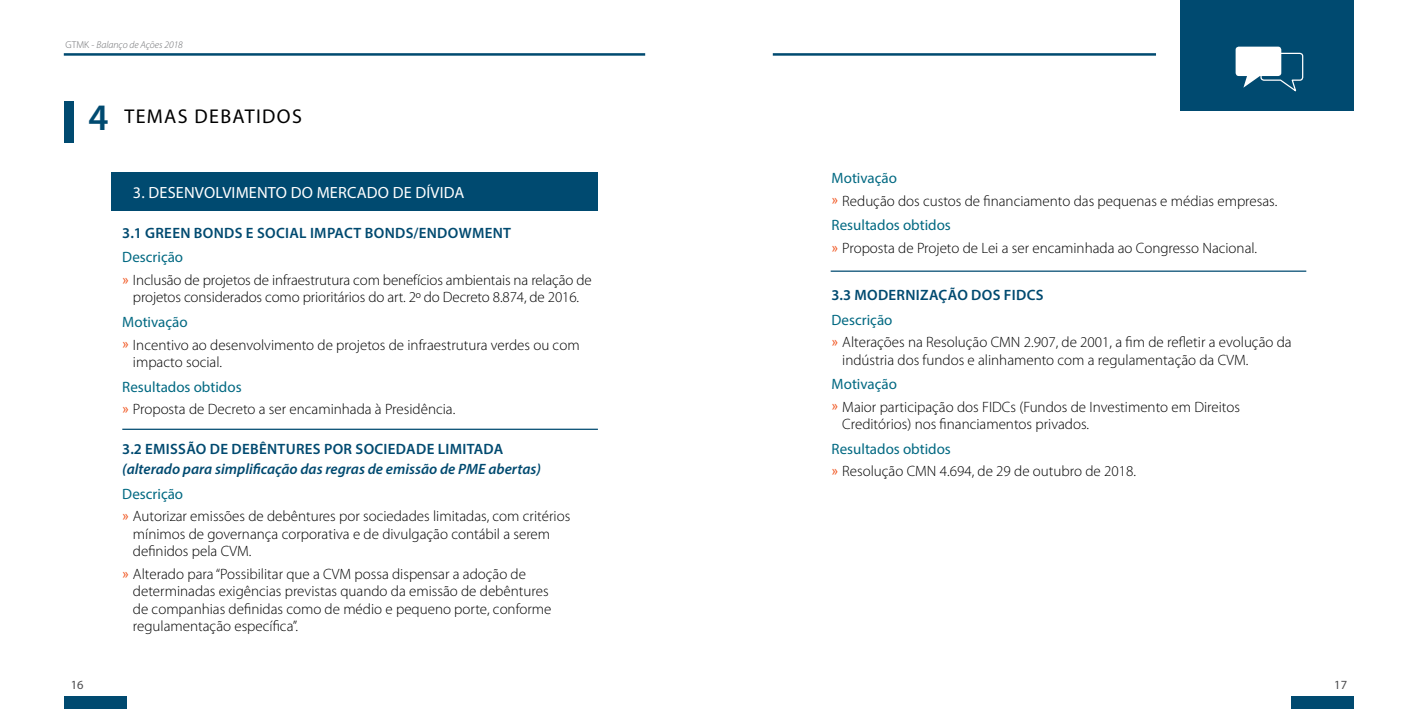
<style>
.page{position:relative;width:1418px;height:709px;background:#fff}
.page>*{position:absolute;margin:0;border:0;box-sizing:border-box;transform-origin:0 0}
.t1{font:20px "Myriad Pro";letter-spacing:.07em;color:#000}
.t2{font:16.25px "Myriad Pro";letter-spacing:.01em;color:#fff}
.t3{font:300 15px/22.5px "Myriad Pro";color:#000}
.t4{font:600 15px "Myriad Pro";letter-spacing:.02em;color:#004a70}
.t5{font:italic 600 15px "Myriad Pro";color:#004a70}
.t6{font:12.5px "Myriad Pro";color:#4d4d4f}
.t7{font:italic 300 10px "Myriad Pro";color:#6d6e71}
.s1{font-style:normal}
.s2{font-weight:600;font-size:37.5px;color:#004a70}
.s3{font-weight:400;color:#026982}
.s4{font-family:"Arial";font-weight:400;font-size:12.5px;color:#f15a26}
</style>
<div class="page">
<hr style="left:64px;top:53px;width:581px;height:3px;background:#004a70">
<div style="left:64px;top:696px;width:62px;height:13px;background:#004a70"></div>
<div style="left:112px;top:172px;width:486px;height:38px;background:#004a70"></div>
<div style="left:1291px;top:696px;width:63px;height:13px;background:#004a70"></div>
<div style="left:64px;top:101px;width:9px;height:42px;background:#004a70"></div>
<hr style="left:122px;top:428px;width:476px;height:2px;background:#004a70">
<hr style="left:830px;top:270px;width:476px;height:2px;background:#004a70">
<hr style="left:772px;top:53px;width:383px;height:3px;background:#004a70">
<div style="left:1180px;top:0;width:174px;height:111px;background:#004a70"></div>
<svg style="left:1235px;top:47px;width:68px;height:45px"></svg>
<p class="t7" style="left:66px;top:39px;width:119px"><span class="s1">GTMK -</span> Balanço de Ações 2018</p>
<h1 class="t1" style="left:89px;top:104px;width:215px"><span class="s2">4</span> TEMAS DEBATIDOS</h1>
<p class="t6" style="left:71px;top:676px;width:14px">16</p>
<p class="t2" style="left:133px;top:182px;width:333px">3. DESENVOLVIMENTO DO MERCADO DE DÍVIDA</p>
<p class="t4" style="left:122px;top:223px;width:390px">3.1 GREEN BONDS E SOCIAL IMPACT BONDS/ENDOWMENT</p>
<p class="t3" style="left:122px;top:246px;width:471px"><span class="s3">Descrição<br></span><span class="s4">»</span> Inclusão de projetos de infraestrutura com benefícios ambientais na relação de</p>
<p class="t3" style="left:133px;top:286px;width:448px">projetos considerados como prioritários do art. 2º do Decreto 8.874, de 2016.</p>
<p class="t3" style="left:122px;top:311px;width:459px"><span class="s3">Motivação<br></span><span class="s4">»</span> Incentivo ao desenvolvimento de projetos de infraestrutura verdes ou com</p>
<p class="t3" style="left:133px;top:351px;width:91px">impacto social.</p>
<p class="t3" style="left:122px;top:375px;width:334px"><span class="s3">Resultados obtidos<br></span><span class="s4">»</span> Proposta de Decreto a ser encaminhada à Presidência.</p>
<p class="t4" style="left:122px;top:439px;width:383px">3.2 EMISSÃO DE DEBÊNTURES POR SOCIEDADE LIMITADA</p>
<p class="t5" style="left:122px;top:459px;width:420px">(alterado para simplificação das regras de emissão de PME abertas)</p>
<p class="t3" style="left:122px;top:482px;width:449px"><span class="s3">Descrição<br></span><span class="s4">»</span> Autorizar emissões de debêntures por sociedades limitadas, com critérios</p>
<p class="t3" style="left:133px;top:525px;width:419px;line-height:17.5px">mínimos de governança corporativa e de divulgação contábil a serem definidos pela CVM.</p>
<p class="t3" style="left:133px;top:565px;width:420px;line-height:17.5px;text-indent:-11px"><span class="s4">»</span> Alterado para “Possibilitar que a CVM possa dispensar a adoção de determinadas exigências previstas quando da emissão de debêntures de companhias definidas como de médio e pequeno porte, conforme regulamentação específica”.</p>
<p class="t3" style="left:831px;top:167px;width:447px"><span class="s3">Motivação<br></span><span class="s4">»</span> Redução dos custos de financiamento das pequenas e médias empresas.</p>
<p class="t3" style="left:831px;top:214px;width:427px"><span class="s3">Resultados obtidos<br></span><span class="s4">»</span> Proposta de Projeto de Lei a ser encaminhada ao Congresso Nacional.</p>
<p class="t4" style="left:831px;top:285px;width:213px">3.3 MODERNIZAÇÃO DOS FIDCS</p>
<p class="t3" style="left:831px;top:308px;width:461px"><span class="s3">Descrição<br></span><span class="s4">»</span> Alterações na Resolução CMN 2.907, de 2001, a fim de refletir a evolução da</p>
<p class="t3" style="left:842px;top:348px;width:407px">indústria dos fundos e alinhamento com a regulamentação da CVM.</p>
<p class="t3" style="left:831px;top:373px;width:410px"><span class="s3">Motivação<br></span><span class="s4">»</span> Maior participação dos FIDCs (Fundos de Investimento em Direitos</p>
<p class="t3" style="left:842px;top:413px;width:248px">Creditórios) nos financiamentos privados.</p>
<p class="t3" style="left:831px;top:437px;width:306px"><span class="s3">Resultados obtidos<br></span><span class="s4">»</span> Resolução CMN 4.694, de 29 de outubro de 2018.</p>
<p class="t6" style="left:1334px;top:676px;width:14px">17</p>
</div>
